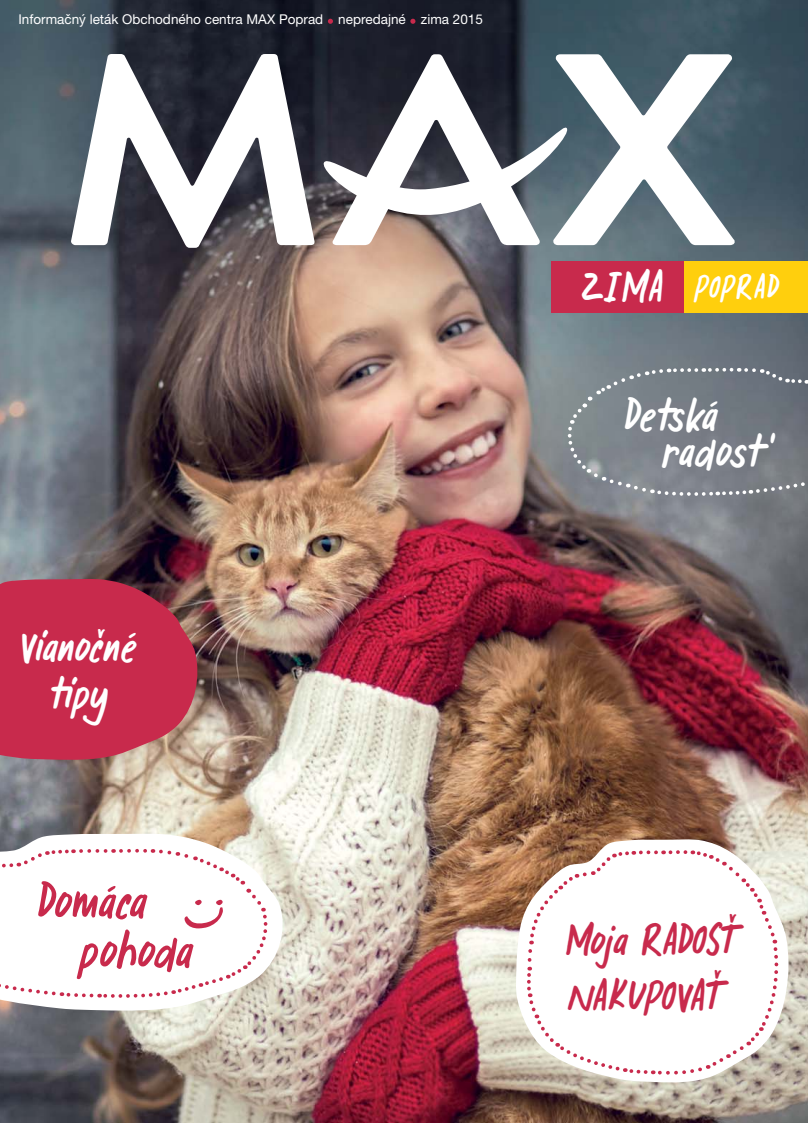
<style>
.page{position:relative;width:808px;height:1123px;background:#fff}
.page>*{position:absolute;margin:0;border:0;box-sizing:border-box;transform-origin:0 0}
.t1{font:49.95px/49.3px "Pandanus";letter-spacing:-.05em;color:#c82a4c}
.t2{font:45.3px "Pandanus";letter-spacing:-.04em;color:#fff}
.t3{font:44.4px/46.7px "Pandanus";letter-spacing:-.065em;color:#fff;text-align:center}
.t4{font:42.45px/55.3px "Pandanus";letter-spacing:-.065em;color:#c82a4c}
.t5{font:33px "Pandanus";letter-spacing:-.015em;color:#fff}
.t6{font:13.5px "Helvetica Neue LT Pro";color:#fff}
.s1{font-size:42.45px}
</style>
<div class="page">
<img style="left:0;top:0;width:808px;height:1122px">
<div style="left:551px;top:261px;width:224px;height:52px;background:#c82a4c"></div>
<svg style="left:328px;top:19px;width:5px;height:5px"></svg>
<svg style="left:71px;top:54px;width:244px;height:194px"></svg>
<svg style="left:570px;top:54px;width:165px;height:191px"></svg>
<svg style="left:322px;top:54px;width:248px;height:191px"></svg>
<svg style="left:410px;top:19px;width:5px;height:5px"></svg>
<svg style="left:515px;top:839px;width:277px;height:244px"></svg>
<svg style="left:525px;top:848px;width:254px;height:228px"></svg>
<svg style="left:567px;top:366px;width:241px;height:131px;background:#7c8289"></svg>
<svg style="left:0;top:578px;width:201px;height:182px;background:#bf3450"></svg>
<svg style="left:0;top:833px;width:288px;height:178px"></svg>
<div style="left:684px;top:261px;width:124px;height:52px;background:#ffcf0d"></div>
<svg style="left:0;top:847px;width:268px;height:152px"></svg>
<p class="t6" style="left:18px;top:14px;width:466px">Informačný leták Obchodného centra MAX Poprad nepredajné zima 2015</p>
<h3 class="t3" style="left:22px;top:622px;width:117px">Vianočné tipy</h3>
<h1 class="t1" style="left:76px;top:875px;width:120px;text-indent:-39px">Domáca pohoda</h1>
<h3 class="t5" style="left:581px;top:267px;width:201px"><span class="s1">ZIMA</span> POPRAD</h3>
<h2 class="t2" style="left:624px;top:388px;width:96px">Detská</h2>
<h2 class="t2" style="left:661px;top:424px;width:116px">radosť</h2>
<h3 class="t4" style="left:566px;top:912px;width:181px">Moja RADOSŤ<br>NAKUPOVAŤ</h3>
</div>
